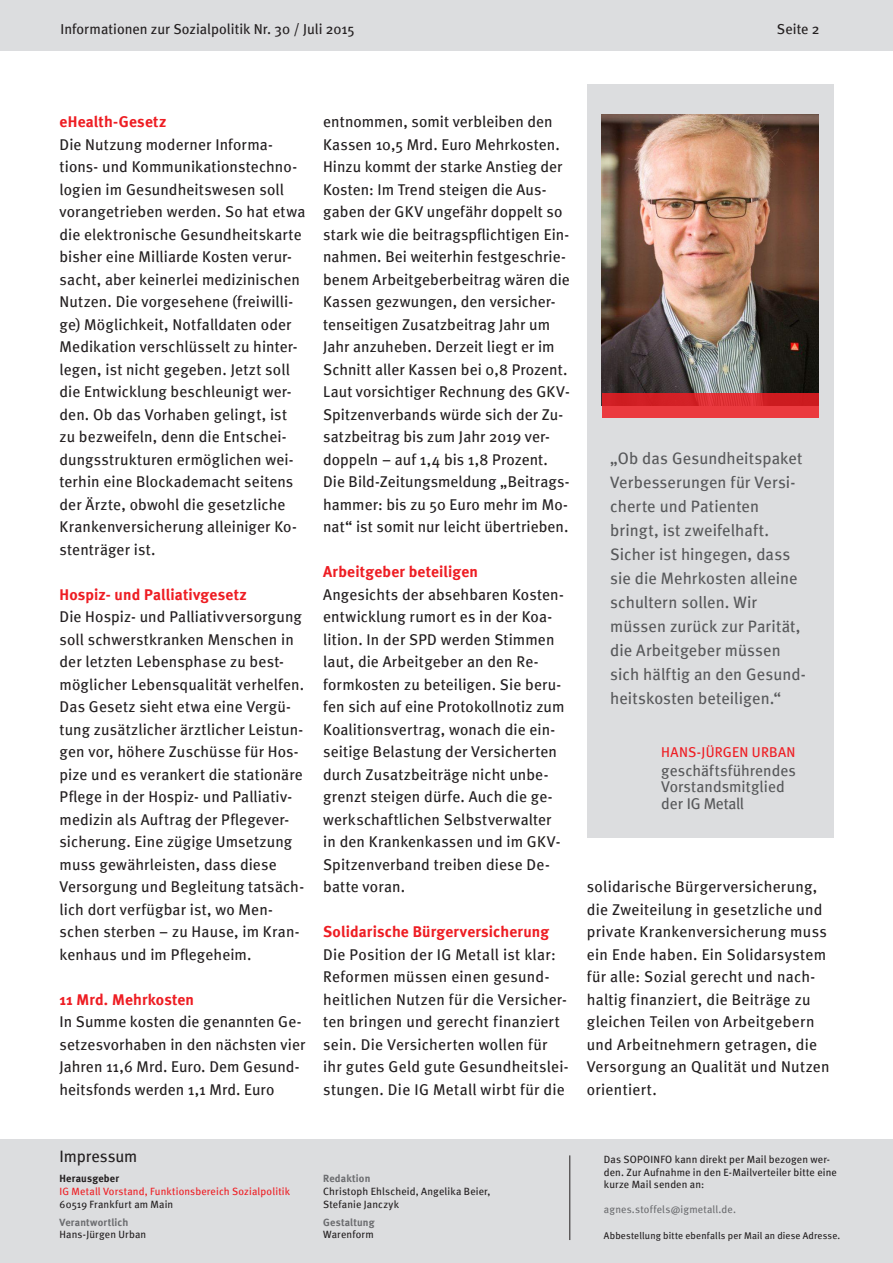
<style>
.page{position:relative;width:893px;height:1263px;background:#fff}
.page>*{position:absolute;margin:0;border:0;box-sizing:border-box;transform-origin:0 0}
.t1{font:16.5px/24px "Meta";letter-spacing:.005em;color:#57585a}
.t2{font:16.5px "Meta";letter-spacing:-.005em;color:#231f20}
.COPY-de{font:15.6px/22.5px "Meta";letter-spacing:.01em;color:#231f20}
.Zwischenüberschrift{font:700 15.6px "Meta";letter-spacing:.015em;color:#ee1d23}
.COPY-de-2{font:15.6px/16.5px "Meta";color:#57585a}
.COPY-de-3{font:700 15.6px "Meta";letter-spacing:.01em;color:#ee1d23}
.t3{font:14.4px "Meta";letter-spacing:.005em;color:#231f20}
.COPY-de-4{font:14.25px "Meta";letter-spacing:.015em;color:#ee1d23}
.t4{font:10.5px/12.6px "Meta";letter-spacing:.015em;color:#231f20}
.t5{font:10.5px "Meta";letter-spacing:.015em;color:#ee1d23}
.t6{font:10.5px "Meta Bold LF";letter-spacing:.015em;color:#6c6d70}
.t7{font:10.5px "Meta";letter-spacing:.015em;color:#6c6d70}
.t8{font:10.5px "Meta Bold LF";letter-spacing:.02em;color:#231f20}
.t9{font:9.75px "Meta";letter-spacing:.02em;color:#231f20}
</style>
<div class="page">
<div style="left:0;top:0;width:893px;height:50px;background:#dcdddf"></div>
<div style="left:587px;top:84px;width:246px;height:754px;background:#dcdddf"></div>
<div style="left:0;top:1139px;width:893px;height:124px;background:#dcdddf"></div>
<hr style="left:570px;top:1155px;width:1px;height:85px;background:#231f20">
<img style="left:602px;top:114px;width:217px;height:279px">
<svg style="left:602px;top:393px;width:217px;height:24px;background:#de2d32"></svg>
<p class="t3" style="left:60px;top:21px;width:296px">Informationen zur Sozialpolitik Nr. 30 / Juli 2015</p>
<p class="t3" style="left:777px;top:21px;width:44px">Seite 2</p>
<p class="Zwischenüberschrift" style="left:60px;top:112px;width:108px">eHealth-Gesetz</p>
<p class="COPY-de" style="left:60px;top:133px;width:247px">Die Nutzung moderner Informa&shy;tions- und Kommunikationstechno&shy;logien im Gesundheitswesen soll vorangetrieben werden. So hat etwa die elektronische Gesundheitskarte bisher eine Milliarde Kosten verur&shy;sacht, aber keinerlei medizinischen Nutzen. Die vorgesehene (freiwilli&shy;ge) Möglichkeit, Notfalldaten oder Medikation verschlüsselt zu hinter&shy;legen, ist nicht gegeben. Jetzt soll die Entwicklung beschleunigt wer&shy;den. Ob das Vorhaben gelingt, ist zu bezweifeln, denn die Entschei&shy;dungsstrukturen ermöglichen wei&shy;terhin eine Blockademacht seitens der Ärzte, obwohl die gesetzliche Krankenversicherung alleiniger Ko&shy;stenträger ist.</p>
<p class="COPY-de-3" style="left:60px;top:585px;width:189px">Hospiz- und Palliativgesetz</p>
<p class="COPY-de" style="left:60px;top:605px;width:246px">Die Hospiz- und Palliativversorgung soll schwerstkranken Menschen in der letzten Lebensphase zu best&shy;möglicher Lebensqualität verhelfen.<br>Das Gesetz sieht etwa eine Vergü&shy;tung zusätzlicher ärztlicher Leistun&shy;gen vor, höhere Zuschüsse für Hos&shy;pize und es verankert die stationäre Pflege in der Hospiz- und Palliativ&shy;medizin als Auftrag der Pflegever&shy;sicherung. Eine zügige Umsetzung muss gewährleisten, dass diese Versorgung und Begleitung tatsäch&shy;lich dort verfügbar ist, wo Men&shy;schen sterben – zu Hause, im Kran&shy;kenhaus und im Pflegeheim.</p>
<p class="COPY-de-3" style="left:60px;top:990px;width:136px">11 Mrd. Mehrkosten</p>
<p class="COPY-de" style="left:60px;top:1010px;width:247px">In Summe kosten die genannten Ge&shy;setzesvorhaben in den nächsten vier Jahren 11,6 Mrd. Euro. Dem Gesund&shy;heitsfonds werden 1,1 Mrd. Euro</p>
<p class="COPY-de" style="left:323px;top:110px;width:248px">entnommen, somit verbleiben den Kassen 10,5 Mrd. Euro Mehrkosten.<br>Hinzu kommt der starke Anstieg der Kosten: Im Trend steigen die Aus&shy;gaben der GKV ungefähr doppelt so stark wie die beitragspflichtigen Ein&shy;nahmen. Bei weiterhin festgeschrie&shy;benem Arbeitgeberbeitrag wären die Kassen gezwungen, den versicher&shy;tenseitigen Zusatzbeitrag Jahr um Jahr anzuheben. Derzeit liegt er im Schnitt aller Kassen bei 0,8 Prozent.<br>Laut vorsichtiger Rechnung des GKV-Spitzenverbands würde sich der Zu&shy;satzbeitrag bis zum Jahr 2019 ver&shy;doppeln – auf 1,4 bis 1,8 Prozent.<br>Die Bild-Zeitungsmeldung „Beitrags&shy;hammer: bis zu 50 Euro mehr im Mo&shy;nat“ ist somit nur leicht übertrieben.</p>
<p class="Zwischenüberschrift" style="left:323px;top:562px;width:156px">Arbeitgeber beteiligen</p>
<p class="COPY-de" style="left:323px;top:583px;width:243px">Angesichts der absehbaren Kosten&shy;entwicklung rumort es in der Koa&shy;lition. In der SPD werden Stimmen laut, die Arbeitgeber an den Re&shy;formkosten zu beteiligen. Sie beru&shy;fen sich auf eine Protokollnotiz zum Koalitionsvertrag, wonach die ein&shy;seitige Belastung der Versicherten durch Zusatzbeiträge nicht unbe&shy;grenzt steigen dürfe. Auch die ge&shy;werkschaftlichen Selbstverwalter in den Krankenkassen und im GKV-Spitzenverband treiben diese De&shy;batte voran.</p>
<p class="Zwischenüberschrift" style="left:323px;top:922px;width:227px">Solidarische Bürgerversicherung</p>
<p class="COPY-de" style="left:323px;top:943px;width:247px">Die Position der IG Metall ist klar:<br>Reformen müssen einen gesund&shy;heitlichen Nutzen für die Versicher&shy;ten bringen und gerecht finanziert sein. Die Versicherten wollen für ihr gutes Geld gute Gesundheitslei&shy;stungen. Die IG Metall wirbt für die</p>
<p class="t1" style="left:610px;top:446px;width:197px">„Ob das Gesundheitspaket<br>Verbesserungen für Versi&shy;cherte und Patienten bringt, ist zweifelhaft.<br>Sicher ist hingegen, dass sie die Mehrkosten alleine schultern sollen. Wir müssen zurück zur Parität, die Arbeitgeber müssen sich hälftig an den Gesund&shy;heitskosten beteiligen.“</p>
<p class="COPY-de-4" style="left:661px;top:743px;width:136px">HANS-JÜRGEN URBAN</p>
<p class="COPY-de-2" style="left:661px;top:762px;width:136px">geschäftsführendes</p>
<p class="COPY-de-2" style="left:661px;top:778px;width:125px">Vorstandsmitglied der IG Metall</p>
<p class="COPY-de" style="left:587px;top:875px;width:244px">solidarische Bürgerversicherung, die Zweiteilung in gesetzliche und private Krankenversicherung muss ein Ende haben. Ein Solidarsystem für alle: Sozial gerecht und nach&shy;haltig finanziert, die Beiträge zu gleichen Teilen von Arbeitgebern und Arbeitnehmern getragen, die<br>Versorgung an Qualität und Nutzen orientiert.</p>
<p class="t2" style="left:60px;top:1147px;width:79px">Impressum</p>
<p class="t8" style="left:60px;top:1172px;width:61px">Herausgeber</p>
<p class="t5" style="left:60px;top:1185px;width:232px">IG Metall Vorstand, Funktionsbereich Sozialpolitik</p>
<p class="t4" style="left:60px;top:1197px;width:115px">60519 Frankfurt am Main</p>
<p class="t6" style="left:60px;top:1216px;width:70px">Verantwortlich</p>
<p class="t4" style="left:60px;top:1228px;width:88px">Hans-Jürgen Urban</p>
<p class="t6" style="left:323px;top:1172px;width:49px">Redaktion</p>
<p class="t4" style="left:323px;top:1185px;width:169px">Christoph Ehlscheid, Angelika Beier,<br>Stefanie Janczyk</p>
<p class="t6" style="left:323px;top:1216px;width:53px">Gestaltung</p>
<p class="t4" style="left:323px;top:1228px;width:52px">Warenform</p>
<p class="t4" style="left:604px;top:1153px;width:235px">Das SOPOINFO kann direkt per Mail bezogen wer&shy;den. Zur Aufnahme in den E-Mailverteiler bitte eine kurze Mail senden an:</p>
<p class="t7" style="left:604px;top:1203px;width:134px">agnes.stoffels@igmetall.de.</p>
<p class="t9" style="left:604px;top:1229px;width:238px">Abbestellung bitte ebenfalls per Mail an diese Adresse.</p>
</div>
